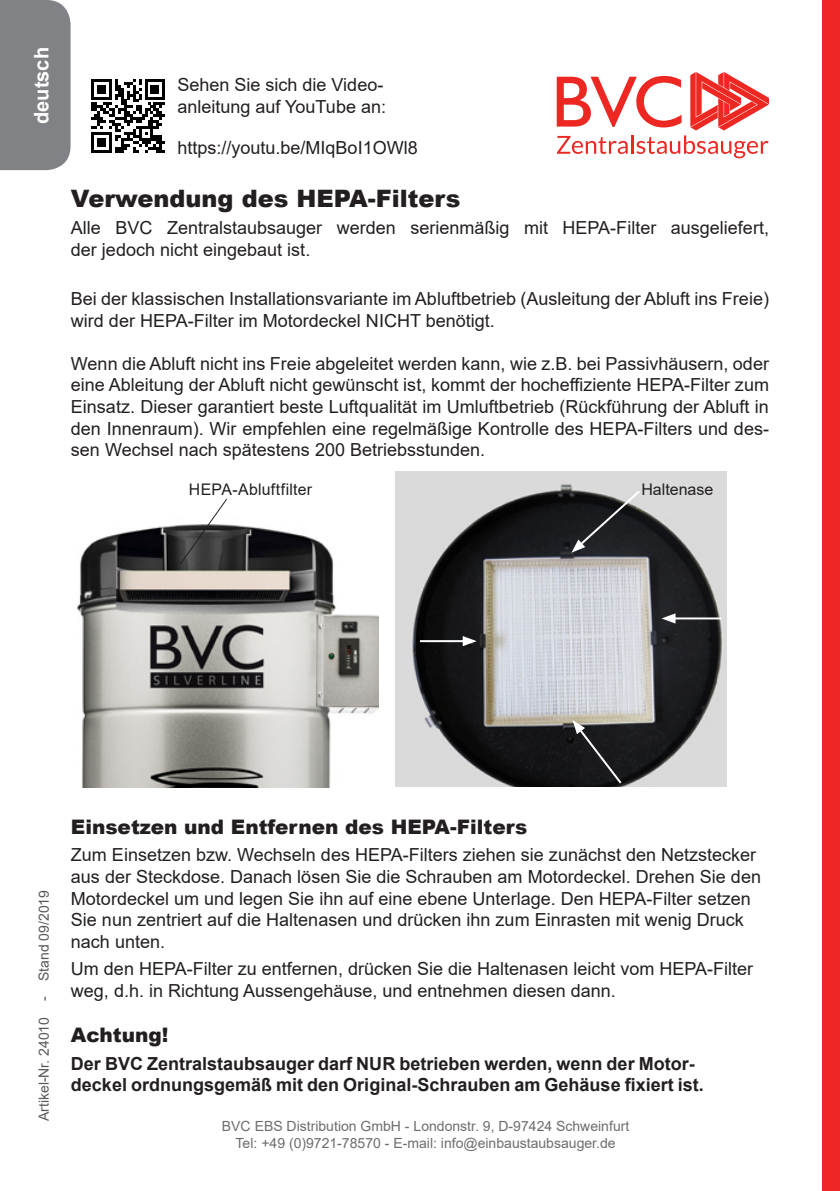
<style>
.page{position:relative;width:840px;height:1191px;background:#fff}
.page>*{position:absolute;margin:0;border:0;box-sizing:border-box;transform-origin:0 0}
.t1{font:900 24px "Arial";color:#231f20}
.Text_allgemein{font:900 20px "Arial";color:#231f20}
.t2{font:700 20px "Arial";color:#fff}
.t3{font:18px/21.6px "Arial";color:#231f20}
.Text_allgemein-2{font:700 18px/21.6px "Arial";color:#231f20}
.fliesstext{font:16px "Arial";letter-spacing:.005em;color:#231f20}
.t4{font:14px/16.8px "Arial";color:#6c6d70;text-align:center}
.t5{font:14px "Arial";color:#57585a}
</style>
<div class="page">
<svg style="left:556px;top:72px;width:212px;height:86px"></svg>
<div style="left:0;top:0;width:70px;height:170px;background:#808285"></div>
<img style="left:76px;top:524px;width:302px;height:263px">
<img style="left:395px;top:471px;width:331px;height:316px">
<svg style="left:571px;top:488px;width:70px;height:65px;background:#414144"></svg>
<svg style="left:572px;top:720px;width:51px;height:65px;background:#313133"></svg>
<hr style="left:672px;top:617px;width:49px;height:2px;background:#fff">
<svg style="left:661px;top:613px;width:14px;height:10px"></svg>
<hr style="left:420px;top:640px;width:45px;height:2px;background:#fff">
<svg style="left:462px;top:636px;width:14px;height:10px"></svg>
<svg style="left:180px;top:498px;width:47px;height:66px"></svg>
<div style="left:822px;top:0;width:17px;height:1191px;background:#ee2726"></div>
<svg style="left:91px;top:79px;width:74px;height:74px"></svg>
<p class="t2" style="left:27px;top:124px;width:78px;rotate:-90deg">deutsch</p>
<p class="t3" style="left:177px;top:74px;width:210px">Sehen Sie sich die Video&shy;anleitung auf YouTube an:</p>
<p class="t3" style="left:177px;top:136px;width:242px">https://youtu.be/MIqBoI1OWl8</p>
<p class="t1" style="left:71px;top:181px;width:391px">Verwendung des HEPA-Filters</p>
<p class="t3" style="left:71px;top:217px;width:699px">Alle BVC Zentralstaubsauger werden serienmäßig mit HEPA-Filter ausgeliefert, der jedoch nicht eingebaut ist.</p>
<p class="t3" style="left:71px;top:288px;width:699px">Bei der klassischen Installationsvariante im Abluftbetrieb (Ausleitung der Abluft ins Freie) wird der HEPA-Filter im Motordeckel NICHT benötigt.</p>
<p class="t3" style="left:71px;top:352px;width:699px;text-align:justify">Wenn die Abluft nicht ins Freie abgeleitet werden kann, wie z.B. bei Passivhäusern, oder eine Ableitung der Abluft nicht gewünscht ist, kommt der hocheffiziente HEPA-Filter zum Einsatz. Dieser garantiert beste Luftqualität im Umluftbetrieb (Rückführung der Abluft in den Innenraum). Wir empfehlen eine regelmäßige Kontrolle des HEPA-Filters und des&shy;sen Wechsel nach spätestens 200 Betriebsstunden.</p>
<p class="fliesstext" style="left:189px;top:478px;width:124px">HEPA-Abluftfilter</p>
<p class="fliesstext" style="left:641px;top:478px;width:74px">Haltenase</p>
<p class="t5" style="left:34px;top:1121px;width:233px;rotate:-90deg">Artikel-Nr. 24010 - Stand 09/2019</p>
<p class="Text_allgemein" style="left:71px;top:812px;width:457px">Einsetzen und Entfernen des HEPA-Filters</p>
<p class="t3" style="left:71px;top:844px;width:691px">Zum Einsetzen bzw. Wechseln des HEPA-Filters ziehen sie zunächst den Netzstecker aus der Steckdose. Danach lösen Sie die Schrauben am Motordeckel. Drehen Sie den Motordeckel um und legen Sie ihn auf eine ebene Unterlage. Den HEPA-Filter setzen Sie nun zentriert auf die Haltenasen und drücken ihn zum Einrasten mit wenig Druck nach unten.</p>
<p class="t3" style="left:71px;top:957px;width:683px">Um den HEPA-Filter zu entfernen, drücken Sie die Haltenasen leicht vom HEPA-Filter weg, d.h. in Richtung Aussengehäuse, und entnehmen diesen dann.</p>
<p class="Text_allgemein" style="left:71px;top:1020px;width:99px">Achtung!</p>
<p class="Text_allgemein-2" style="left:71px;top:1052px;width:634px">Der BVC Zentralstaubsauger darf NUR betrieben werden, wenn der Motor&shy;deckel ordnungsgemäß mit den Original-Schrauben am Gehäuse fixiert ist.</p>
<p class="t4" style="left:222px;top:1118px;width:408px">BVC EBS Distribution GmbH - Londonstr. 9, D-97424 Schweinfurt<br>Tel: +49 (0)9721-78570 - E-mail: info@einbaustaubsauger.de</p>
</div>
